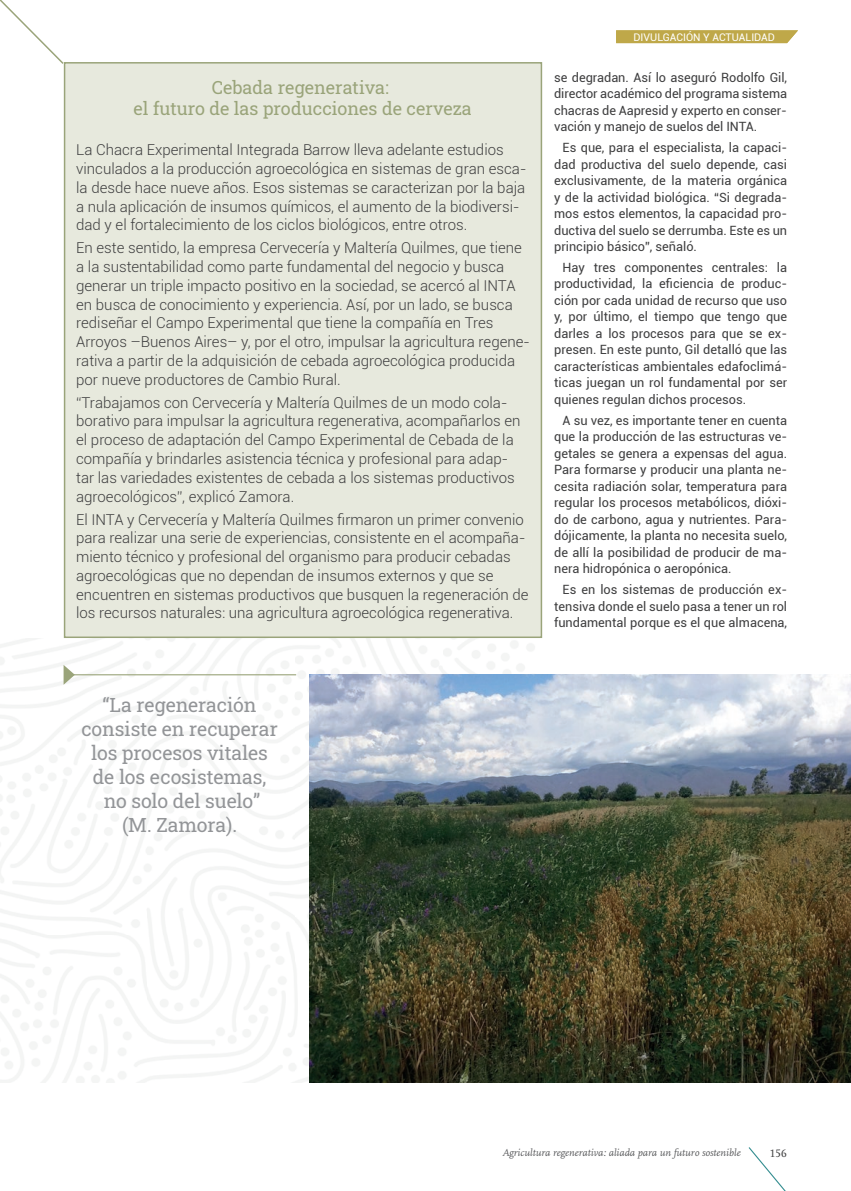
<style>
.page{position:relative;width:851px;height:1191px;background:#fff}
.page>*{position:absolute;margin:0;border:0;box-sizing:border-box;transform-origin:0 0}
.t1{font:19.5px/24px "Roboto Slab";letter-spacing:-.005em;color:#939598;text-align:center}
.t2{font:18px/21px "Roboto Slab";color:#9aa47a;text-align:center}
.t3{font:300 15px/18.8px "Roboto";color:#3e3e3f}
.t4{font:12.75px/16.5px "Roboto";color:#3e3e3f;text-align:justify}
.t5{font:11.25px "Scala LF";color:#3e3e3f}
.t6{font:italic 10.5px "Scala";color:#57585a}
.t7{font:10.5px "Roboto";color:#fff}
</style>
<div class="page">
<svg style="left:748px;top:1147px;width:38px;height:44px"></svg>
<svg style="left:616px;top:30px;width:181px;height:13px;background:#c1aa4e"></svg>
<div style="left:64px;top:62px;width:478px;height:576px;background:#e7e9dd;border:2px solid #9aa47a"></div>
<svg style="left:0;top:0;width:65px;height:66px"></svg>
<img style="left:309px;top:674px;width:541px;height:408px">
<hr style="left:73px;top:674px;width:223px;height:1px;background:#9aa47a">
<svg style="left:64px;top:665px;width:11px;height:19px"></svg>
<p class="t2" style="left:133px;top:77px;width:340px">Cebada regenerativa:<br>el futuro de las producciones de cerveza</p>
<p class="t3" style="left:76px;top:140px;width:451px">La Chacra Experimental Integrada Barrow lleva adelante estudios vinculados a la producción agroecológica en sistemas de gran esca&shy;la desde hace nueve años. Esos sistemas se caracterizan por la baja a nula aplicación de insumos químicos, el aumento de la biodiversi&shy;dad y el fortalecimiento de los ciclos biológicos, entre otros.</p>
<p class="t3" style="left:76px;top:238px;width:455px">En este sentido, la empresa Cervecería y Maltería Quilmes, que tiene a la sustentabilidad como parte fundamental del negocio y busca generar un triple impacto positivo en la sociedad, se acercó al INTA en busca de conocimiento y experiencia. Así, por un lado, se busca rediseñar el Campo Experimental que tiene la compañía en Tres Arroyos –Buenos Aires– y, por el otro, impulsar la agricultura regene&shy;rativa a partir de la adquisición de cebada agroecológica producida por nueve productores de Cambio Rural.</p>
<p class="t3" style="left:76px;top:392px;width:445px">“Trabajamos con Cervecería y Maltería Quilmes de un modo cola&shy;borativo para impulsar la agricultura regenerativa, acompañarlos en el proceso de adaptación del Campo Experimental de Cebada de la compañía y brindarles asistencia técnica y profesional para adap&shy;tar las variedades existentes de cebada a los sistemas productivos agroecológicos”, explicó Zamora.</p>
<p class="t3" style="left:76px;top:509px;width:454px">El INTA y Cervecería y Maltería Quilmes firmaron un primer convenio para realizar una serie de experiencias, consistente en el acompaña&shy;miento técnico y profesional del organismo para producir cebadas agroecológicas que no dependan de insumos externos y que se encuentren en sistemas productivos que busquen la regeneración de los recursos naturales: una agricultura agroecológica regenerativa.</p>
<p class="t7" style="left:633px;top:30px;width:143px">DIVULGACIÓN Y ACTUALIDAD</p>
<p class="t4" style="left:554px;top:69px;width:234px">se degradan. Así lo aseguró Rodolfo Gil, director académico del programa sistema chacras de Aapresid y experto en conser&shy;vación y manejo de suelos del INTA.</p>
<p class="t4" style="left:554px;top:139px;width:234px;text-indent:9px">Es que, para el especialista, la capaci&shy;dad productiva del suelo depende, casi exclusivamente, de la materia orgánica y de la actividad biológica. “Si degrada&shy;mos estos elementos, la capacidad pro&shy;ductiva del suelo se derrumba. Este es un principio básico”, señaló.</p>
<p class="t4" style="left:554px;top:259px;width:234px;text-indent:9px">Hay tres componentes centrales: la productividad, la eficiencia de produc&shy;ción por cada unidad de recurso que uso y, por último, el tiempo que tengo que darles a los procesos para que se ex&shy;presen. En este punto, Gil detalló que las características ambientales edafoclimá&shy;ticas juegan un rol fundamental por ser quienes regulan dichos procesos.</p>
<p class="t4" style="left:554px;top:411px;width:234px;text-indent:9px">A su vez, es importante tener en cuenta que la producción de las estructuras ve&shy;getales se genera a expensas del agua.<br>Para formarse y producir una planta ne&shy;cesita radiación solar, temperatura para regular los procesos metabólicos, dióxi&shy;do de carbono, agua y nutrientes. Para&shy;dójicamente, la planta no necesita suelo, de allí la posibilidad de producir de ma&shy;nera hidropónica o aeropónica.</p>
<p class="t4" style="left:554px;top:581px;width:234px;text-indent:9px">Es en los sistemas de producción ex&shy;tensiva donde el suelo pasa a tener un rol fundamental porque es el que almacena,</p>
<h1 class="t1" style="left:81px;top:692px;width:198px">“La regeneración consiste en recuperar los procesos vitales de los ecosistemas, no solo del suelo”<br>(M. Zamora).</h1>
<p class="t6" style="left:502px;top:1147px;width:240px">Agricultura regenerativa: aliada para un futuro sostenible</p>
<p class="t5" style="left:769px;top:1147px;width:18px">156</p>
</div>
